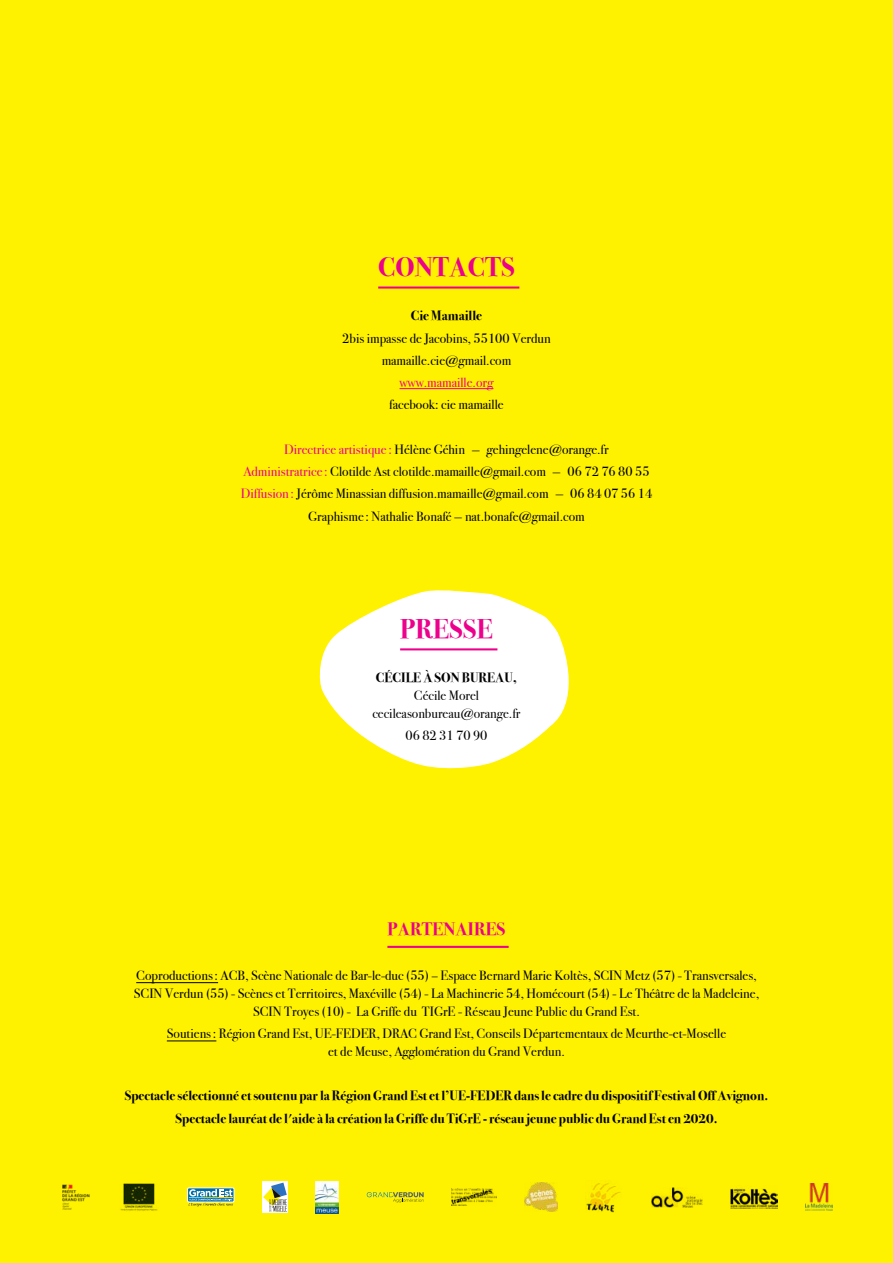
<style>
.page{position:relative;width:893px;height:1263px;background:#fff200}
.page>*{position:absolute;margin:0;border:0;box-sizing:border-box;transform-origin:0 0}
.t1{font:700 27px "Bodoni Svty Two ITCTT";letter-spacing:.01em;color:#ec008c}
.t2{font:700 18px "Bodoni Svty Two ITCTT";letter-spacing:.01em;color:#ec008c}
.t3{font:13.5px/22.2px "Bodoni Svty Two ITCTT";color:#000;text-align:center}
.t4{font:700 13.5px/22.2px "Bodoni Svty Two ITCTT";color:#000;text-align:center}
.t5{font:13.5px "Bodoni Svty Two ITCTT";color:#ec008c}
.s1{color:#ec008c}
</style>
<div class="page">
<svg style="left:319px;top:590px;width:250px;height:179px;fill:#fff"></svg>
<hr style="left:378px;top:286px;width:141px;height:3px;background:#ec008c">
<hr style="left:400px;top:388px;width:93px;height:1px;background:#ec008c">
<hr style="left:400px;top:648px;width:97px;height:2px;background:#ec008c">
<hr style="left:387px;top:946px;width:122px;height:2px;background:#ec008c">
<hr style="left:136px;top:982px;width:82px;height:1px;background:#000">
<hr style="left:167px;top:1040px;width:49px;height:1px;background:#000">
<div style="left:187px;top:1188px;width:47px;height:14px;border:1px solid #fff"></div>
<svg style="left:188px;top:1189px;width:45px;height:18px"></svg>
<img style="left:120px;top:1183px;width:38px;height:28px">
<svg style="left:367px;top:1192px;width:57px;height:10px"></svg>
<img style="left:586px;top:1180px;width:35px;height:32px">
<img style="left:62px;top:1184px;width:28px;height:26px">
<img style="left:525px;top:1183px;width:32px;height:29px">
<img style="left:651px;top:1187px;width:52px;height:20px">
<img style="left:731px;top:1188px;width:46px;height:20px">
<img style="left:805px;top:1183px;width:27px;height:28px">
<img style="left:452px;top:1189px;width:45px;height:17px">
<img style="left:316px;top:1181px;width:23px;height:32px">
<div style="left:262px;top:1181px;width:26px;height:32px;background:#fff"></div>
<svg style="left:263px;top:1182px;width:24px;height:30px"></svg>
<h1 class="t1" style="left:378px;top:244px;width:138px">CONTACTS</h1>
<p class="t4" style="left:411px;top:304px;width:73px">Cie Mamaille</p>
<p class="t3" style="left:342px;top:325px;width:210px">2bis impasse de Jacobins, 55100 Verdun mamaille.cie@gmail.com</p>
<p class="t5" style="left:400px;top:371px;width:95px">www.mamaille.org</p>
<p class="t3" style="left:389px;top:392px;width:116px">facebook: cie mamaille</p>
<p class="t3" style="left:241px;top:437px;width:413px"><span class="s1">Directrice artistique :</span> Hélène Géhin — gehingelene@orange.fr<br><span class="s1">Administratrice :</span> Clotilde Ast clotilde.mamaille@gmail.com — 06 72 76 80 55<br><span class="s1">Diffusion :</span> Jérôme Minassian diffusion.mamaille@gmail.com — 06 84 07 56 14<br>Graphisme : Nathalie Bonafé — nat.bonafe@gmail.com</p>
<h1 class="t1" style="left:400px;top:606px;width:94px">PRESSE</h1>
<p class="t4" style="left:376px;top:665px;width:143px">CÉCILE À SON BUREAU,</p>
<p class="t3" style="left:372px;top:685px;width:150px;line-height:18px">Cécile Morel cecileasonbureau@orange.fr</p>
<p class="t3" style="left:405px;top:723px;width:83px">06 82 31 70 90</p>
<h2 class="t2" style="left:387px;top:914px;width:120px">PARTENAIRES</h2>
<p class="t3" style="left:134px;top:965px;width:627px;line-height:18px">Coproductions: ACB, Scène Nationale de Bar-le-duc (55) – Espace Bernard Marie Koltès, SCIN Metz (57) - Transversales,<br>SCIN Verdun (55) - Scènes et Territoires, Maxéville (54) - La Machinerie 54, Homécourt (54) - Le Théâtre de la Madeleine,<br>SCIN Troyes (10) - La Griffe du TIGrE - Réseau Jeune Public du Grand Est.</p>
<p class="t3" style="left:167px;top:1023px;width:561px;line-height:18px">Soutiens: Région Grand Est, UE-FEDER, DRAC Grand Est, Conseils Départementaux de Meurthe-et-Moselle et de Meuse, Agglomération du Grand Verdun.</p>
<p class="t4" style="left:125px;top:1084px;width:645px">Spectacle sélectionné et soutenu par la Région Grand Est et l’UE-FEDER dans le cadre du dispositif Festival Off Avignon.<br>Spectacle lauréat de l'aide à la création la Griffe du TiGrE - réseau jeune public du Grand Est en 2020.</p>
</div>
